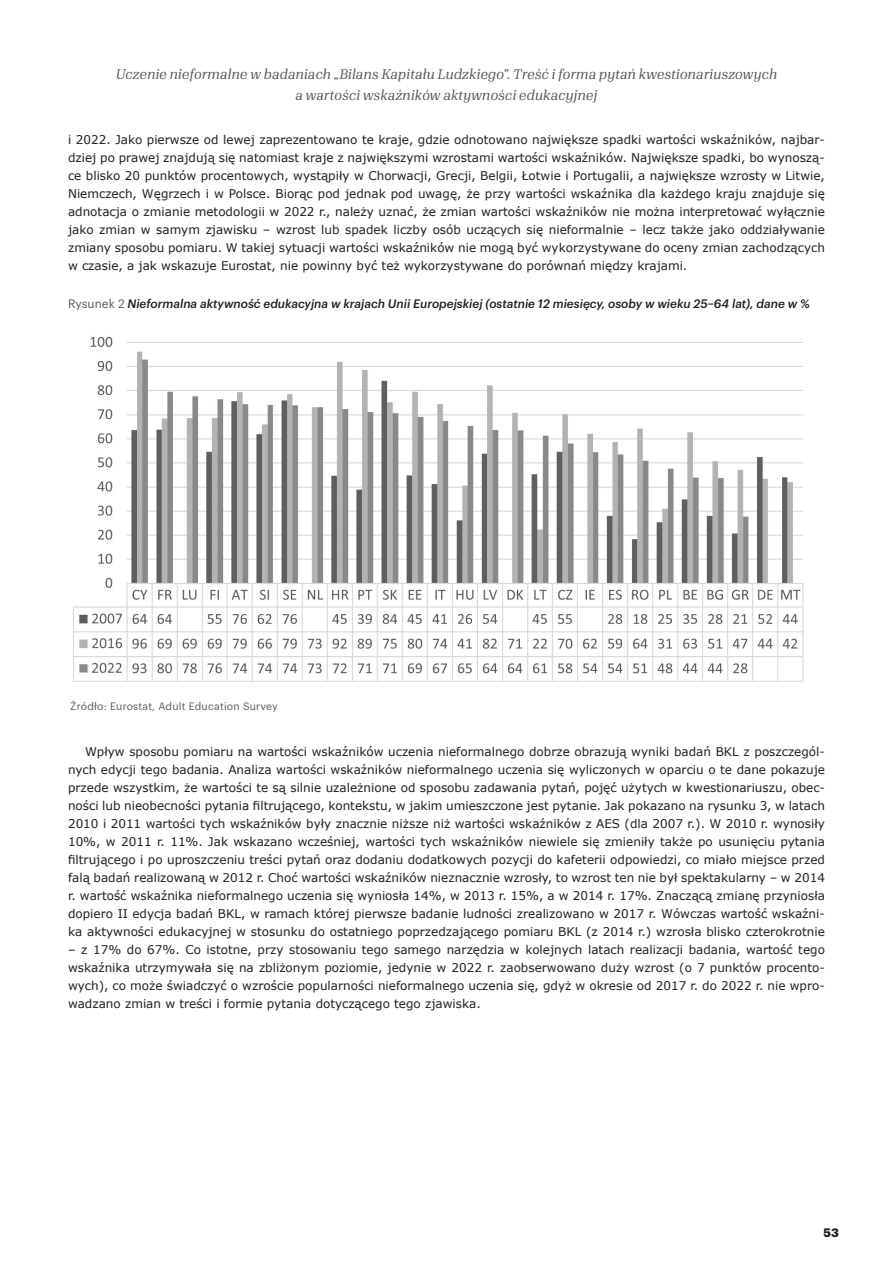
<style>
.page{position:relative;width:893px;height:1263px;background:#fff}
.page>*{position:absolute;margin:0;border:0;box-sizing:border-box;transform-origin:0 0}
.t1{font:italic 13.5px/21px "Granger";letter-spacing:.02em;color:#57585a;text-align:center}
.t2{font:12px/18px "Verdana";color:#231f20;text-align:justify}
.t3{font:italic 500 12px "Graphik";color:#231f20}
.t4{font:700 12px "Graphik";color:#231f20}
.t5{font:10.5px "Graphik";letter-spacing:.02em;color:#57585a}
.s1{font-weight:400;font-style:normal;color:#57585a}
</style>
<div class="page">
<img style="left:73px;top:337px;width:731px;height:345px">
<p class="t1" style="left:116px;top:63px;width:663px">Uczenie nieformalne w badaniach „Bilans Kapitału Ludzkiego”. Treść i forma pytań kwestionariuszowych a wartości wskaźników aktywności edukacyjnej</p>
<p class="t2" style="left:68px;top:131px;width:758px">i 2022. Jako pierwsze od lewej zaprezentowano te kraje, gdzie odnotowano największe spadki wartości wskaźników, najbar&shy;dziej po prawej znajdują się natomiast kraje z największymi wzrostami wartości wskaźników. Największe spadki, bo wynoszą&shy;ce blisko 20 punktów procentowych, wystąpiły w Chorwacji, Grecji, Belgii, Łotwie i Portugalii, a największe wzrosty w Litwie, Niemczech, Węgrzech i w Polsce. Biorąc pod jednak pod uwagę, że przy wartości wskaźnika dla każdego kraju znajduje się adnotacja o zmianie metodologii w 2022 r., należy uznać, że zmian wartości wskaźników nie można interpretować wyłącznie jako zmian w samym zjawisku – wzrost lub spadek liczby osób uczących się nieformalnie – lecz także jako oddziaływanie zmiany sposobu pomiaru. W takiej sytuacji wartości wskaźników nie mogą być wykorzystywane do oceny zmian zachodzących w czasie, a jak wskazuje Eurostat, nie powinny być też wykorzystywane do porównań między krajami.</p>
<p class="t3" style="left:68px;top:295px;width:743px"><span class="s1">Rysunek 2</span> Nieformalna aktywność edukacyjna w krajach Unii Europejskiej (ostatnie 12 miesięcy, osoby w wieku 25–64 lat), dane w %</p>
<p class="t5" style="left:70px;top:698px;width:209px">Źródło: Eurostat, Adult Education Survey</p>
<p class="t2" style="left:68px;top:743px;width:758px;text-indent:17px">Wpływ sposobu pomiaru na wartości wskaźników uczenia nieformalnego dobrze obrazują wyniki badań BKL z poszczegól&shy;nych edycji tego badania. Analiza wartości wskaźników nieformalnego uczenia się wyliczonych w oparciu o te dane pokazuje przede wszystkim, że wartości te są silnie uzależnione od sposobu zadawania pytań, pojęć użytych w kwestionariuszu, obec&shy;ności lub nieobecności pytania filtrującego, kontekstu, w jakim umieszczone jest pytanie. Jak pokazano na rysunku 3, w latach 2010 i 2011 wartości tych wskaźników były znacznie niższe niż wartości wskaźników z AES (dla 2007 r.). W 2010 r. wynosiły 10%, w 2011 r. 11%. Jak wskazano wcześniej, wartości tych wskaźników niewiele się zmieniły także po usunięciu pytania filtrującego i po uproszczeniu treści pytań oraz dodaniu dodatkowych pozycji do kafeterii odpowiedzi, co miało miejsce przed falą badań realizowaną w 2012 r. Choć wartości wskaźników nieznacznie wzrosły, to wzrost ten nie był spektakularny – w 2014 r. wartość wskaźnika nieformalnego uczenia się wyniosła 14%, w 2013 r. 15%, a w 2014 r. 17%. Znaczącą zmianę przyniosła dopiero II edycja badań BKL, w ramach której pierwsze badanie ludności zrealizowano w 2017 r. Wówczas wartość wskaźni&shy;ka aktywności edukacyjnej w stosunku do ostatniego poprzedzającego pomiaru BKL (z 2014 r.) wzrosła blisko czterokrotnie</p>
<p class="t2" style="left:68px;top:941px;width:758px">– z 17% do 67%. Co istotne, przy stosowaniu tego samego narzędzia w kolejnych latach realizacji badania, wartość tego wskaźnika utrzymywała się na zbliżonym poziomie, jedynie w 2022 r. zaobserwowano duży wzrost (o 7 punktów procento&shy;wych), co może świadczyć o wzroście popularności nieformalnego uczenia się, gdyż w okresie od 2017 r. do 2022 r. nie wpro&shy;wadzano zmian w treści i formie pytania dotyczącego tego zjawiska.</p>
<p class="t4" style="left:823px;top:1223px;width:17px">53</p>
</div>
